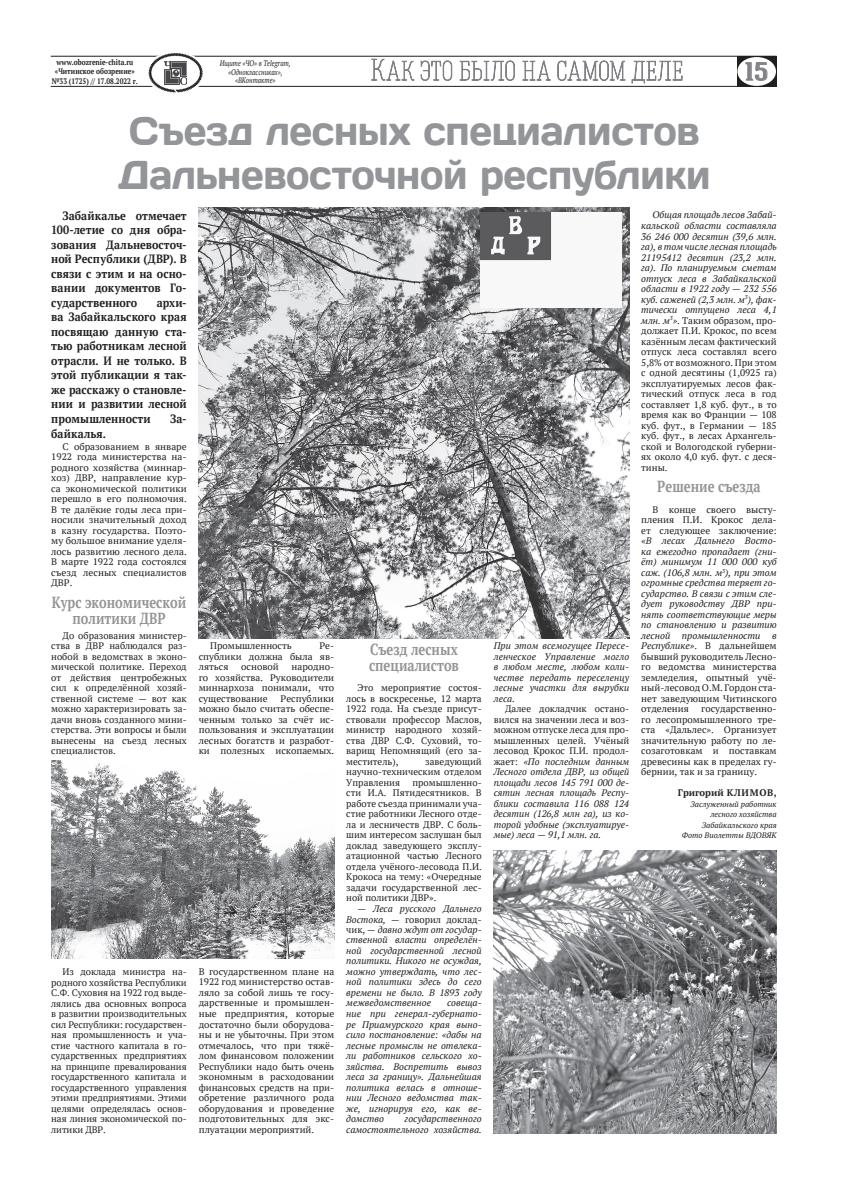
<style>
.page{position:relative;width:842px;height:1191px;background:#fff}
.page>*{position:absolute;margin:0;border:0;box-sizing:border-box;transform-origin:0 0}
.t1{font:40px/44px "Days";letter-spacing:-.01em;color:#939598;scale:.9 1}
.t2{font:500 25px "Hagin Caps";color:#808285;scale:1.32 1}
.t3{font:700 16px/16px "PT Serif";color:#939598;text-align:center;scale:.8 1}
.t4{font:700 12px/14.5px "PT Serif";letter-spacing:.01em;color:#231f20;text-align:justify;scale:.9 1}
.t5{font:9.5px/10.5px "PT Serif";color:#231f20;text-align:justify}
.t6{font:italic 9.5px/10.5px "PT Serif";color:#231f20;text-align:justify}
.t7{font:700 9.5px "PT Serif";color:#231f20}
.t8{font:italic 8px/10.5px "PT Serif";color:#231f20;text-align:right}
.t9{font:700 8px/9.5px "PT Serif";color:#231f20;text-align:center;scale:.83 1}
.t10{font:italic 8px/8.5px "PT Serif";color:#231f20;text-align:center;scale:.8 1}
.s1{font-style:normal}
.s2{font-style:italic}
</style>
<div class="page">
<hr style="left:51px;top:86px;width:725px;height:1px;background:#231f20">
<hr style="left:51px;top:56px;width:725px;height:1px;background:#231f20">
<div style="left:737px;top:56px;width:39px;height:31px;background:#231f20"></div>
<div style="left:737px;top:57px;width:39px;height:29px;background:#fff;border-radius:50%"></div>
<svg style="left:745px;top:62px;width:22px;height:19px"></svg>
<svg style="left:148px;top:53px;width:55px;height:40px"></svg>
<img style="left:164px;top:61px;width:23px;height:23px">
<svg style="left:371px;top:58px;width:44px;height:23px"></svg>
<svg style="left:421px;top:60px;width:31px;height:21px"></svg>
<svg style="left:460px;top:60px;width:55px;height:21px"></svg>
<svg style="left:522px;top:60px;width:29px;height:21px"></svg>
<svg style="left:557px;top:60px;width:68px;height:21px"></svg>
<svg style="left:631px;top:61px;width:52px;height:23px"></svg>
<img style="left:199px;top:207px;width:430px;height:431px">
<img style="left:51px;top:760px;width:283px;height:198px">
<img style="left:494px;top:850px;width:283px;height:283px">
<img style="left:480px;top:213px;width:142px;height:94px">
<p class="t9" style="left:52px;top:57px;width:105px">www.obozrenie-chita.ru «Читинское обозрение» №33 (1725) // 17.08.2022 г.</p>
<p class="t10" style="left:220px;top:59px;width:90px">Ищите «ЧО» в Telegram, «Одноклассниках», «ВКонтакте»</p>
<h1 class="t1" style="left:118px;top:109px;width:659px">Съезд лесных специалистов<br>Дальневосточной республики</h1>
<h2 class="t2" style="left:745px;top:58px;width:19px">15</h2>
<p class="t4" style="left:51px;top:208px;width:152px;text-indent:11px">Забайкалье отмечает 100-летие со дня обра&shy;зования Дальневосточ&shy;ной Республики (ДВР). В связи с этим и на осно&shy;вании документов Го&shy;сударственного</p>
<p class="t4" style="left:51px;top:295px;width:152px;text-indent:106px">архи&shy;ва Забайкальского края посвящаю данную ста&shy;тью работникам лесной отрасли. И не только. В этой публикации я так&shy;же расскажу о становле&shy;нии и развитии лесной промышленности</p>
<p class="t4" style="left:170px;top:411px;width:20px">За-</p>
<p class="t4" style="left:51px;top:426px;width:62px">байкалья.</p>
<p class="t5" style="left:51px;top:441px;width:137px;text-indent:11px">С образованием в январе 1922 года министерства на&shy;родного хозяйства (миннар&shy;хоз) ДВР, направление кур&shy;са экономической политики перешло в его полномочия.<br>В те далёкие годы леса при&shy;носили значительный доход в казну государства. Поэто&shy;му большое внимание уделя&shy;лось развитию лесного дела.<br>В марте 1922 года состоялся съезд лесных специалистов ДВР.</p>
<h3 class="t3" style="left:52px;top:594px;width:170px">Курс экономической политики ДВР</h3>
<p class="t5" style="left:51px;top:630px;width:137px;text-indent:11px">До образования министер&shy;ства в ДВР наблюдался раз&shy;нобой в ведомствах в эконо&shy;мической политике. Переход от действия центробежных сил к определённой хозяй&shy;ственной системе — вот как можно характеризировать за&shy;дачи вновь созданного мини&shy;стерства. Эти вопросы и были вынесены на съезд лесных специалистов.</p>
<p class="t5" style="left:51px;top:966px;width:137px;text-indent:11px">Из доклада министра на&shy;родного хозяйства Республики С.Ф. Суховия на 1922 год выде&shy;лялись два основных вопроса в развитии производительных сил Республики: государствен&shy;ная промышленность и уча&shy;стие частного капитала в го&shy;сударственных предприятиях на принципе превалирования государственного капитала и государственного управления этими предприятиями. Этими целями определялась основ&shy;ная линия экономической по&shy;литики ДВР.</p>
<p class="t5" style="left:199px;top:640px;width:137px;text-indent:121px">Ре&shy;спублики должна была яв&shy;ляться</p>
<p class="t5" style="left:210px;top:640px;width:83px">Промышленность</p>
<p class="t5" style="left:241px;top:661px;width:39px">основой</p>
<p class="t5" style="left:199px;top:661px;width:137px;text-indent:93px">народно&shy;го хозяйства. Руководители миннархоза понимали, что существование</p>
<p class="t5" style="left:199px;top:693px;width:137px;text-indent:82px">Республики можно было считать обеспе&shy;ченным только за счёт ис&shy;пользования и эксплуатации лесных богатств и разработ&shy;ки полезных ископаемых.</p>
<p class="t5" style="left:199px;top:966px;width:137px">В государственном плане на 1922 год министерство остав&shy;ляло за собой лишь те госу&shy;дарственные и промышлен&shy;ные предприятия, которые достаточно были оборудова&shy;ны и не убыточны. При этом отмечалось, что при тяжё&shy;лом финансовом положении Республики надо быть очень экономным в расходовании финансовых средств на при&shy;обретение различного рода оборудования и проведение подготовительных для экс&shy;плуатации мероприятий.</p>
<h3 class="t3" style="left:369px;top:641px;width:114px;text-align:left">Съезд лесных специалистов</h3>
<p class="t5" style="left:346px;top:682px;width:137px;text-indent:11px">Это мероприятие состоя&shy;лось в воскресенье, 12 марта 1922 года. На съезде присут&shy;ствовали профессор Маслов, министр народного хозяй&shy;ства ДВР С.Ф. Суховий, то&shy;варищ Непомнящий (его за&shy;меститель),</p>
<p class="t5" style="left:346px;top:756px;width:137px;text-indent:79px">заведующий научно-техническим отделом Управления</p>
<p class="t5" style="left:346px;top:777px;width:137px;text-indent:66px">промышленно&shy;сти И.А. Пятидесятников. В работе съезда принимали уча&shy;стие работники Лесного отде&shy;ла и лесничеств ДВР. С боль&shy;шим интересом заслушан был доклад заведующего эксплу&shy;атационной частью Лесного отдела учёного-лесовода П.И.<br>Крокоса на тему: «Очередные задачи государственной лес&shy;ной политики ДВР».</p>
<p class="t6" style="left:346px;top:903px;width:137px;text-indent:11px"><span class="s1">—</span> Леса русского Дальнего Востока, <span class="s1">— говорил доклад&shy;чик, —</span> давно ждут от государ&shy;ственной власти определён&shy;ной государственной лесной политики. Никого не осуждая, можно утверждать, что лес&shy;ной политики здесь до сего времени не было. В 1893 году межведомственное</p>
<p class="t6" style="left:346px;top:997px;width:137px;text-indent:101px">совеща&shy;ние при генерал-губернато&shy;ре Приамурского края выно&shy;сило постановление: «дабы на лесные промыслы не отвлека&shy;ли работников сельского хо&shy;зяйства. Воспретить вывоз леса за границу». Дальнейшая политика велась в отноше&shy;нии Лесного ведомства так&shy;же, игнорируя его, как ве&shy;домство</p>
<p class="t6" style="left:346px;top:1113px;width:137px;text-align:right">государственного самостоятельного хозяйства.</p>
<p class="t6" style="left:494px;top:640px;width:137px">При этом всемогущее Пересе&shy;ленческое Управление могло в любом месте, любом коли&shy;честве передать переселенцу лесные участки для вырубки леса.</p>
<p class="t6" style="left:494px;top:703px;width:137px;text-indent:11px"><span class="s1">Далее докладчик остано&shy;вился на значении леса и воз&shy;можном отпуске леса для про&shy;мышленных целей. Учёный лесовод Крокос П.И. продол&shy;жает:</span> «По последним данным Лесного отдела ДВР, из общей площади лесов 145 791 000 де&shy;сятин лесная площадь Респу&shy;блики составила 116 088 124 десятин (126,8 млн га), из ко&shy;торой удобные (эксплуатируе&shy;мые) леса — 91,1 млн. га.</p>
<p class="t5" style="left:641px;top:210px;width:137px;text-indent:11px"><span class="s2">Общая площадь лесов Забай&shy;кальской области составляла 36 246 000 десятин (39,6 млн. га), в том числе лесная площадь 21195412 десятин (23,2 млн. га). По планируемым сметам отпуск леса в Забайкальской области в 1922 году — 232 556 куб. саженей (2,3 млн. м</span><sup>3</sup><span class="s2">), фак&shy;тически отпущено леса 4,1 млн. м</span><sup>3</sup><span class="s2">»</span>. Таким образом, про&shy;должает П.И. Крокос, по всем казённым лесам фактический отпуск леса составлял всего 5,8% от возможного. При этом с одной десятины (1,0925 га) эксплуатируемых лесов фак&shy;тический отпуск леса в год составляет 1,8 куб. фут., в то время как во Франции — 108 куб. фут., в Германии — 185 куб. фут., в лесах Архангель&shy;ской и Вологодской губерни&shy;ях около 4,0 куб. фут. с деся&shy;тины.</p>
<h3 class="t3" style="left:657px;top:478px;width:131px">Решение съезда</h3>
<p class="t5" style="left:641px;top:504px;width:137px;text-indent:11px">В конце своего высту&shy;пления П.И. Крокос дела&shy;ет следующее заключение:</p>
<p class="t6" style="left:641px;top:535px;width:137px">«В лесах Дальнего Восто&shy;ка ежегодно пропадает (гни&shy;ёт) минимум 11 000 000 куб саж. (106,8 млн. м<sup>3</sup>), при этом огромные средства теряет го&shy;сударство. В связи с этим сле&shy;дует руководству ДВР при&shy;нять соответствующие меры по становлению и развитию лесной промышленности в Республике»<span class="s1">. В дальнейшем бывший руководитель Лесно&shy;го ведомства министерства земледелия, опытный учё&shy;ный-лесовод О.М. Гордон ста&shy;нет заведующим Читинского отделения</span></p>
<p class="t5" style="left:641px;top:703px;width:137px;text-indent:60px">государственно&shy;го лесопромышленного тре&shy;ста «Дальлес». Организует значительную работу по ле&shy;созаготовкам и поставкам древесины как в пределах гу&shy;бернии, так и за границу.</p>
<p class="t7" style="left:678px;top:786px;width:100px">Григорий КЛИМОВ,</p>
<p class="t8" style="left:682px;top:798px;width:96px">Заслуженный работник лесного хозяйства<br>Забайкальского края<br>Фото Виолетты ВДОВЯК</p>
</div>
